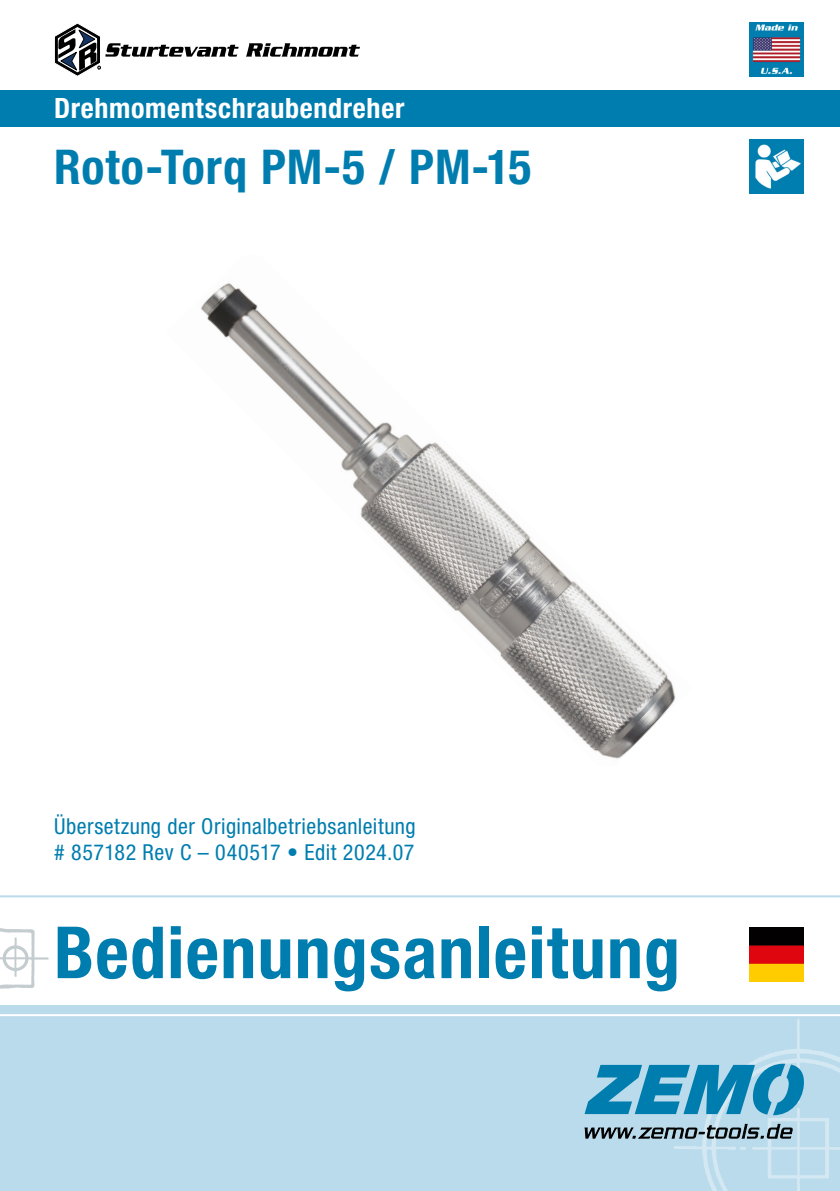
<style>
.page{position:relative;width:840px;height:1191px;background:#fff}
.page>*{position:absolute;margin:0;border:0;box-sizing:border-box;transform-origin:0 0}
.t1{font:700 condensed 72px "Helvetica Neue LT Pro";letter-spacing:.015em;color:#007daf}
.t2{font:700 condensed 48px "Helvetica Neue LT Pro";letter-spacing:.02em;color:#007daf}
.t3{font:700 condensed 28px "Helvetica Neue LT Pro";letter-spacing:.025em;color:#fff}
.t4{font:condensed 22px/26.4px "Helvetica Neue LT Pro";letter-spacing:.02em;color:#007daf}
</style>
<div class="page">
<div style="left:0;top:1005px;width:839px;height:186px;background:#badbeb"></div>
<img style="left:658px;top:1016px;width:181px;height:175px">
<div style="left:0;top:90px;width:839px;height:36px;background:#007daf"></div>
<img style="left:0;top:897px;width:53px;height:120px">
<hr style="left:0;top:1014px;width:839px;height:2px;background:#fff">
<hr style="left:0;top:895px;width:839px;height:2px;background:#badbeb">
<img style="left:201px;top:283px;width:475px;height:476px">
<svg style="left:246px;top:43px;width:114px;height:14px"></svg>
<svg style="left:54px;top:23px;width:184px;height:54px"></svg>
<img style="left:749px;top:23px;width:54px;height:54px">
<img style="left:749px;top:139px;width:54px;height:54px">
<svg style="left:584px;top:1063px;width:219px;height:75px"></svg>
<img style="left:749px;top:927px;width:54px;height:54px">
<p class="t3" style="left:54px;top:91px;width:351px">Drehmomentschraubendreher</p>
<h2 class="t2" style="left:54px;top:138px;width:479px">Roto-Torq PM-5 / PM-15</h2>
<p class="t4" style="left:54px;top:812px;width:363px">Übersetzung der Originalbetriebsanleitung # 857182 Rev C – 040517 • Edit 2024.07</p>
<h1 class="t1" style="left:54px;top:909px;width:627px">Bedienungsanleitung</h1>
</div>
